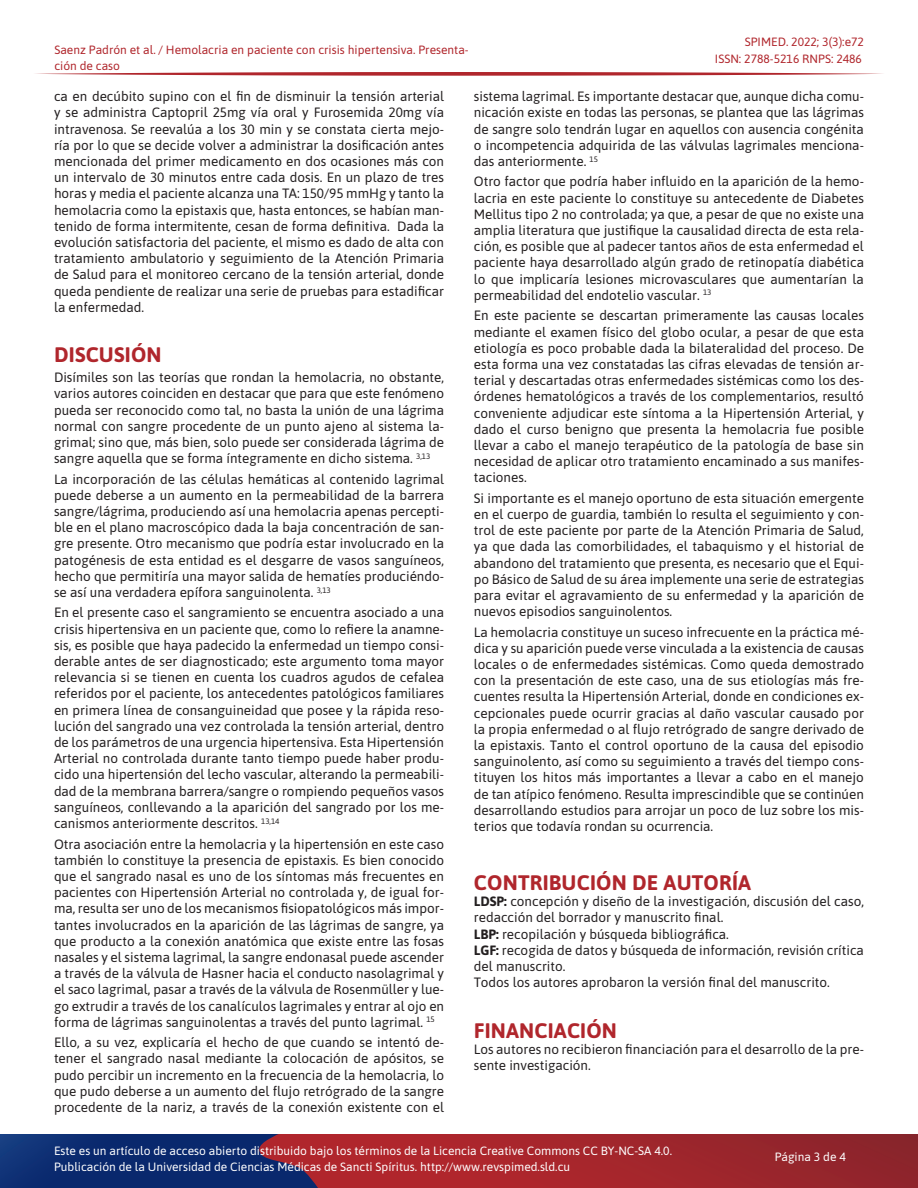
<style>
.page{position:relative;width:918px;height:1188px;background:#fff}
.page>*{position:absolute;margin:0;border:0;box-sizing:border-box;transform-origin:0 0}
.t1{font:700 21px "Asap";letter-spacing:.01em;color:#b0262c}
.t2{font:13.5px/16.2px "Asap";color:#231f20;text-align:justify}
.t3{font:12px "Asap";color:#fff}
.t4{font:12px/16.5px "Asap";color:#b0262c}
.s1{font-weight:700}
</style>
<div class="page">
<svg style="left:35px;top:72px;width:848px;height:4px"></svg>
<svg style="left:318px;top:1134px;width:600px;height:54px;background:#a2252b"></svg>
<svg style="left:0;top:1134px;width:318px;height:54px;background:#1b2968"></svg>
<p class="t4" style="left:54px;top:41px;width:416px">Saenz Padrón et al. / Hemolacria en paciente con crisis hipertensiva. Presenta&shy;ción de caso</p>
<p class="t4" style="left:745px;top:33px;width:121px">SPIMED. 2022; 3(3):e72</p>
<p class="t4" style="left:715px;top:50px;width:149px">ISSN: 2788-5216 RNPS: 2486</p>
<p class="t2" style="left:54px;top:88px;width:392px">ca en decúbito supino con el fin de disminuir la tensión arterial y se administra Captopril 25mg vía oral y Furosemida 20mg vía intravenosa. Se reevalúa a los 30 min y se constata cierta mejo&shy;ría por lo que se decide volver a administrar la dosificación antes mencionada del primer medicamento en dos ocasiones más con un intervalo de 30 minutos entre cada dosis. En un plazo de tres horas y media el paciente alcanza una TA: 150/95 mmHg y tanto la hemolacria como la epistaxis que, hasta entonces, se habían man&shy;tenido de forma intermitente, cesan de forma definitiva. Dada la evolución satisfactoria del paciente, el mismo es dado de alta con tratamiento ambulatorio y seguimiento de la Atención Primaria de Salud para el monitoreo cercano de la tensión arterial, donde queda pendiente de realizar una serie de pruebas para estadificar la enfermedad.</p>
<p class="t1" style="left:54px;top:339px;width:109px">DISCUSIÓN</p>
<p class="t2" style="left:54px;top:369px;width:392px">Disímiles son las teorías que rondan la hemolacria, no obstante, varios autores coinciden en destacar que para que este fenómeno pueda ser reconocido como tal, no basta la unión de una lágrima normal con sangre procedente de un punto ajeno al sistema la&shy;grimal; sino que, más bien, solo puede ser considerada lágrima de sangre aquella que se forma íntegramente en dicho sistema. <sup>3,13</sup></p>
<p class="t2" style="left:54px;top:470px;width:392px">La incorporación de las células hemáticas al contenido lagrimal puede deberse a un aumento en la permeabilidad de la barrera sangre/lágrima, produciendo así una hemolacria apenas percepti&shy;ble en el plano macroscópico dada la baja concentración de san&shy;gre presente. Otro mecanismo que podría estar involucrado en la patogénesis de esta entidad es el desgarre de vasos sanguíneos, hecho que permitiría una mayor salida de hematíes produciéndo&shy;se así una verdadera epífora sanguinolenta. <sup>3,13</sup></p>
<p class="t2" style="left:54px;top:604px;width:392px">En el presente caso el sangramiento se encuentra asociado a una crisis hipertensiva en un paciente que, como lo refiere la anamne&shy;sis, es posible que haya padecido la enfermedad un tiempo consi&shy;derable antes de ser diagnosticado; este argumento toma mayor relevancia si se tienen en cuenta los cuadros agudos de cefalea referidos por el paciente, los antecedentes patológicos familiares en primera línea de consanguineidad que posee y la rápida reso&shy;lución del sangrado una vez controlada la tensión arterial, dentro de los parámetros de una urgencia hipertensiva. Esta Hipertensión Arterial no controlada durante tanto tiempo puede haber produ&shy;cido una hipertensión del lecho vascular, alterando la permeabili&shy;dad de la membrana barrera/sangre o rompiendo pequeños vasos sanguíneos, conllevando a la aparición del sangrado por los me&shy;canismos anteriormente descritos. <sup>13,14</sup></p>
<p class="t2" style="left:54px;top:835px;width:392px">Otra asociación entre la hemolacria y la hipertensión en este caso también lo constituye la presencia de epistaxis. Es bien conocido que el sangrado nasal es uno de los síntomas más frecuentes en pacientes con Hipertensión Arterial no controlada y, de igual for&shy;ma, resulta ser uno de los mecanismos fisiopatológicos más impor&shy;tantes involucrados en la aparición de las lágrimas de sangre, ya que producto a la conexión anatómica que existe entre las fosas nasales y el sistema lagrimal, la sangre endonasal puede ascender a través de la válvula de Hasner hacia el conducto nasolagrimal y el saco lagrimal, pasar a través de la válvula de Rosenmüller y lue&shy;go extrudir a través de los canalículos lagrimales y entrar al ojo en forma de lágrimas sanguinolentas a través del punto lagrimal. <sup>15</sup></p>
<p class="t2" style="left:54px;top:1034px;width:392px">Ello, a su vez, explicaría el hecho de que cuando se intentó de&shy;tener el sangrado nasal mediante la colocación de apósitos, se pudo percibir un incremento en la frecuencia de la hemolacria, lo que pudo deberse a un aumento del flujo retrógrado de la sangre procedente de la nariz, a través de la conexión existente con el</p>
<p class="t2" style="left:474px;top:88px;width:392px">sistema lagrimal. Es importante destacar que, aunque dicha comu&shy;nicación existe en todas las personas, se plantea que las lágrimas de sangre solo tendrán lugar en aquellos con ausencia congénita o incompetencia adquirida de las válvulas lagrimales menciona&shy;das anteriormente. <sup>15</sup></p>
<p class="t2" style="left:474px;top:173px;width:392px">Otro factor que podría haber influido en la aparición de la hemo&shy;lacria en este paciente lo constituye su antecedente de Diabetes Mellitus tipo 2 no controlada; ya que, a pesar de que no existe una amplia literatura que justifique la causalidad directa de esta rela&shy;ción, es posible que al padecer tantos años de esta enfermedad el paciente haya desarrollado algún grado de retinopatía diabética lo que implicaría lesiones microvasculares que aumentarían la permeabilidad del endotelio vascular. <sup>13</sup></p>
<p class="t2" style="left:474px;top:307px;width:392px">En este paciente se descartan primeramente las causas locales mediante el examen físico del globo ocular, a pesar de que esta etiología es poco probable dada la bilateralidad del proceso. De esta forma una vez constatadas las cifras elevadas de tensión ar&shy;terial y descartadas otras enfermedades sistémicas como los des&shy;órdenes hematológicos a través de los complementarios, resultó conveniente adjudicar este síntoma a la Hipertensión Arterial, y dado el curso benigno que presenta la hemolacria fue posible llevar a cabo el manejo terapéutico de la patología de base sin necesidad de aplicar otro tratamiento encaminado a sus manifes&shy;taciones.</p>
<p class="t2" style="left:474px;top:489px;width:392px">Si importante es el manejo oportuno de esta situación emergente en el cuerpo de guardia, también lo resulta el seguimiento y con&shy;trol de este paciente por parte de la Atención Primaria de Salud, ya que dada las comorbilidades, el tabaquismo y el historial de abandono del tratamiento que presenta, es necesario que el Equi&shy;po Básico de Salud de su área implemente una serie de estrategias para evitar el agravamiento de su enfermedad y la aparición de nuevos episodios sanguinolentos.</p>
<p class="t2" style="left:474px;top:623px;width:392px">La hemolacria constituye un suceso infrecuente en la práctica mé&shy;dica y su aparición puede verse vinculada a la existencia de causas locales o de enfermedades sistémicas. Como queda demostrado con la presentación de este caso, una de sus etiologías más fre&shy;cuentes resulta la Hipertensión Arterial, donde en condiciones ex&shy;cepcionales puede ocurrir gracias al daño vascular causado por la propia enfermedad o al flujo retrógrado de sangre derivado de la epistaxis. Tanto el control oportuno de la causa del episodio sanguinolento, así como su seguimiento a través del tiempo cons&shy;tituyen los hitos más importantes a llevar a cabo en el manejo de tan atípico fenómeno. Resulta imprescindible que se continúen desarrollando estudios para arrojar un poco de luz sobre los mis&shy;terios que todavía rondan su ocurrencia.</p>
<p class="t1" style="left:474px;top:868px;width:279px">CONTRIBUCIÓN DE AUTORÍA</p>
<p class="t2" style="left:474px;top:893px;width:392px"><span class="s1">LDSP:</span> concepción y diseño de la investigación, discusión del caso, redacción del borrador y manuscrito final.</p>
<p class="t2" style="left:474px;top:925px;width:257px"><span class="s1">LBP:</span> recopilación y búsqueda bibliográfica.</p>
<p class="t2" style="left:474px;top:941px;width:392px"><span class="s1">LGF:</span> recogida de datos y búsqueda de información, revisión crítica del manuscrito.</p>
<p class="t2" style="left:474px;top:974px;width:358px">Todos los autores aprobaron la versión final del manuscrito.</p>
<p class="t1" style="left:474px;top:1015px;width:145px">FINANCIACIÓN</p>
<p class="t2" style="left:474px;top:1040px;width:392px">Los autores no recibieron financiación para el desarrollo de la pre&shy;sente investigación.</p>
<p class="t3" style="left:54px;top:1142px;width:620px">Este es un artículo de acceso abierto distribuido bajo los términos de la Licencia Creative Commons CC BY-NC-SA 4.0.</p>
<p class="t3" style="left:54px;top:1159px;width:518px">Publicación de la Universidad de Ciencias Médicas de Sancti Spíritus. http://www.revspimed.sld.cu</p>
<p class="t3" style="left:775px;top:1148px;width:73px">Página 3 de 4</p>
</div>
